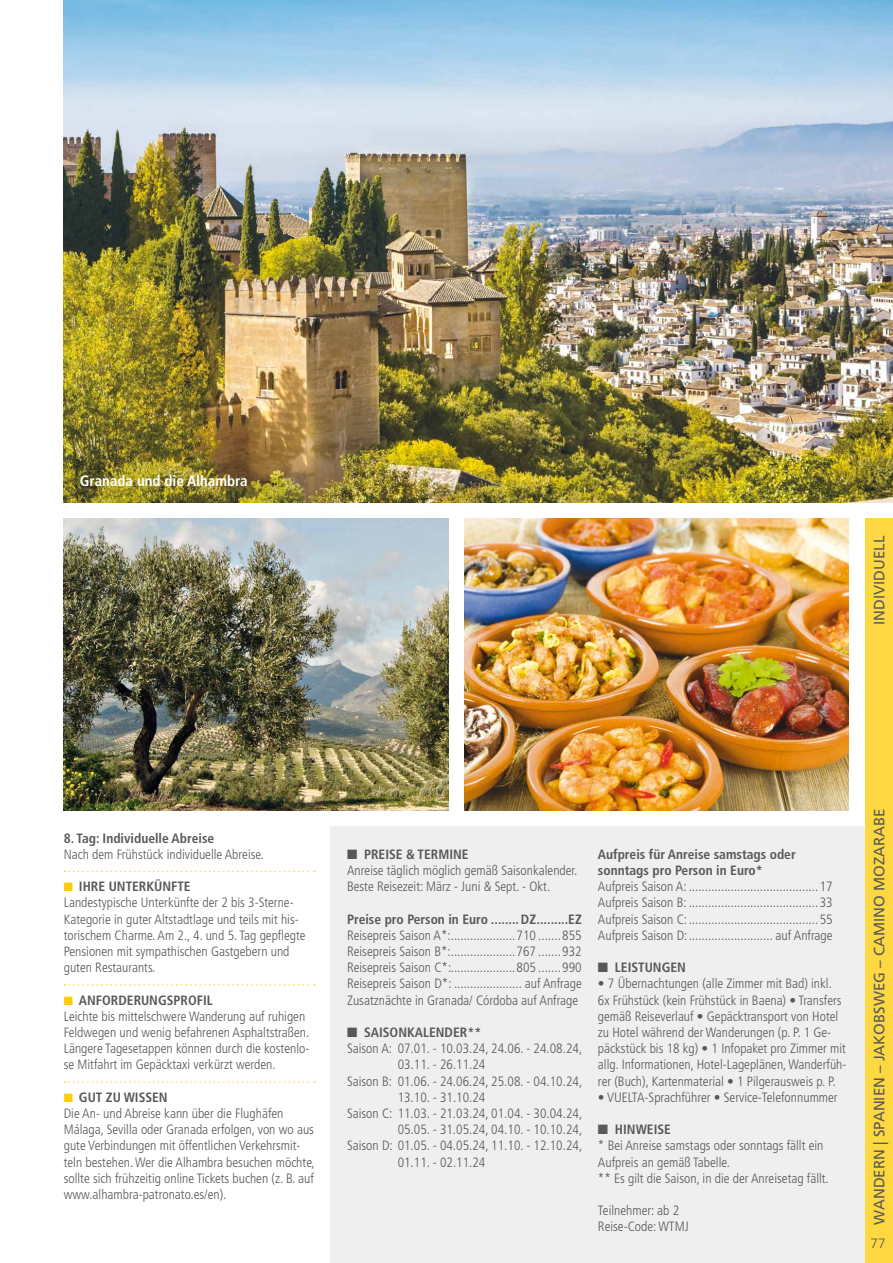
<style>
.page{position:relative;width:893px;height:1263px;background:#fff}
.page>*{position:absolute;margin:0;border:0;box-sizing:border-box;transform-origin:0 0}
.t1{font:15px "Frutiger LT Std";color:#58585a}
.t2{font:700 condensed 15px "Frutiger LT Std";color:#fff}
.t3{font:300 condensed 13.5px/16.2px "Frutiger LT Std";color:#58585a}
.t4{font:700 condensed 13.5px/16.2px "Frutiger LT Std";color:#58585a}
.t5{font:300 13.5px "Frutiger LT Std";color:#58585a}
.s1{color:#fecc00}
.s2{font-weight:700}
</style>
<div class="page">
<div style="left:865px;top:518px;width:28px;height:745px;background:#fed840"></div>
<img style="left:64px;top:0;width:829px;height:502px">
<img style="left:64px;top:518px;width:384px;height:292px">
<img style="left:464px;top:518px;width:385px;height:292px">
<svg style="left:65px;top:871px;width:250px;height:1px"></svg>
<svg style="left:65px;top:984px;width:250px;height:1px"></svg>
<svg style="left:65px;top:1081px;width:250px;height:2px"></svg>
<div style="left:331px;top:826px;width:534px;height:437px;background:#efeff0"></div>
<p class="t2" style="left:80px;top:472px;width:169px">Granada und die Alhambra</p>
<p class="t1" style="left:870px;top:625px;width:91px;rotate:-90deg">INDIVIDUELL</p>
<p class="t4" style="left:64px;top:830px;width:152px">8. Tag: Individuelle Abreise</p>
<p class="t3" style="left:64px;top:846px;width:202px">Nach dem Frühstück individuelle Abreise.</p>
<p class="t3" style="left:64px;top:878px;width:243px"><span class="s1">■</span> <span class="s2">IHRE UNTERKÜNFTE<br></span>Landestypische Unterkünfte der 2 bis 3-Sterne-Kategorie in guter Altstadtlage und teils mit his&shy;torischem Charme. Am 2., 4. und 5. Tag gepflegte Pensionen mit sympathischen Gastgebern und guten Restaurants.</p>
<p class="t3" style="left:64px;top:992px;width:247px"><span class="s1">■</span> <span class="s2">ANFORDERUNGSPROFIL<br></span>Leichte bis mittelschwere Wanderung auf ruhigen Feldwegen und wenig befahrenen Asphaltstraßen.<br>Längere Tagesetappen können durch die kostenlo&shy;se Mitfahrt im Gepäcktaxi verkürzt werden.</p>
<p class="t3" style="left:64px;top:1089px;width:253px"><span class="s1">■</span> <span class="s2">GUT ZU WISSEN<br></span>Die An- und Abreise kann über die Flughäfen Málaga, Sevilla oder Granada erfolgen, von wo aus gute Verbindungen mit öffentlichen Verkehrsmit&shy;teln bestehen. Wer die Alhambra besuchen möchte, sollte sich frühzeitig online Tickets buchen (z. B. auf www.alhambra-patronato.es/en).</p>
<p class="t3" style="left:347px;top:846px;width:232px">■ <span class="s2">PREISE &amp; TERMINE<br></span>Anreise täglich möglich gemäß Saisonkalender.<br>Beste Reisezeit: März - Juni &amp; Sept. - Okt.</p>
<p class="t4" style="left:347px;top:911px;width:236px">Preise pro Person in Euro ........DZ.........EZ</p>
<p class="t3" style="left:347px;top:927px;width:236px;text-align:justify">Reisepreis Saison A*:....................710 .......855<br>Reisepreis Saison B*:....................767 .......932<br>Reisepreis Saison C*:....................805 .......990<br>Reisepreis Saison D*: ..................... auf Anfrage Zusatznächte in Granada/ Córdoba auf Anfrage</p>
<p class="t4" style="left:347px;top:1024px;width:136px">■ SAISONKALENDER**</p>
<p class="t3" style="left:347px;top:1040px;width:237px">Saison A: 07.01. - 10.03.24, 24.06. - 24.08.24,</p>
<p class="t3" style="left:398px;top:1057px;width:89px">03.11. - 26.11.24</p>
<p class="t3" style="left:347px;top:1073px;width:237px">Saison B: 01.06. - 24.06.24, 25.08. - 04.10.24,</p>
<p class="t3" style="left:398px;top:1089px;width:89px">13.10. - 31.10.24</p>
<p class="t3" style="left:347px;top:1105px;width:237px">Saison C: 11.03. - 21.03.24, 01.04. - 30.04.24,</p>
<p class="t3" style="left:398px;top:1121px;width:186px">05.05. - 31.05.24, 04.10. - 10.10.24,</p>
<p class="t3" style="left:347px;top:1138px;width:237px">Saison D: 01.05. - 04.05.24, 11.10. - 12.10.24,</p>
<p class="t3" style="left:398px;top:1154px;width:89px">01.11. - 02.11.24</p>
<p class="t4" style="left:598px;top:846px;width:199px">Aufpreis für Anreise samstags oder sonntags pro Person in Euro*</p>
<p class="t3" style="left:598px;top:878px;width:236px;text-align:justify">Aufpreis Saison A: ........................................17<br>Aufpreis Saison B: ........................................33<br>Aufpreis Saison C:........................................55<br>Aufpreis Saison D:.......................... auf Anfrage</p>
<p class="t4" style="left:598px;top:959px;width:90px">■ LEISTUNGEN</p>
<p class="t3" style="left:598px;top:976px;width:250px">• 7 Übernachtungen (alle Zimmer mit Bad) inkl.<br>6x Frühstück (kein Frühstück in Baena) • Transfers gemäß Reiseverlauf • Gepäcktransport von Hotel zu Hotel während der Wanderungen (p. P. 1 Ge&shy;päckstück bis 18 kg) • 1 Infopaket pro Zimmer mit allg. Informationen, Hotel-Lageplänen, Wanderfüh&shy;rer (Buch), Kartenmaterial • 1 Pilgerausweis p. P.</p>
<p class="t3" style="left:598px;top:1089px;width:241px">• VUELTA-Sprachführer • Service-Telefonnummer</p>
<p class="t3" style="left:598px;top:1121px;width:232px">■ <span class="s2">HINWEISE<br></span>* Bei Anreise samstags oder sonntags fällt ein Aufpreis an gemäß Tabelle.<br>** Es gilt die Saison, in die der Anreisetag fällt.</p>
<p class="t3" style="left:598px;top:1202px;width:92px">Teilnehmer: ab 2<br>Reise-Code: WTMJ</p>
<p class="t1" style="left:870px;top:1225px;width:417px;rotate:-90deg">WANDERN | SPANIEN – JAKOBSWEG – CAMINO MOZARABE</p>
<p class="t5" style="left:871px;top:1235px;width:17px">77</p>
</div>
